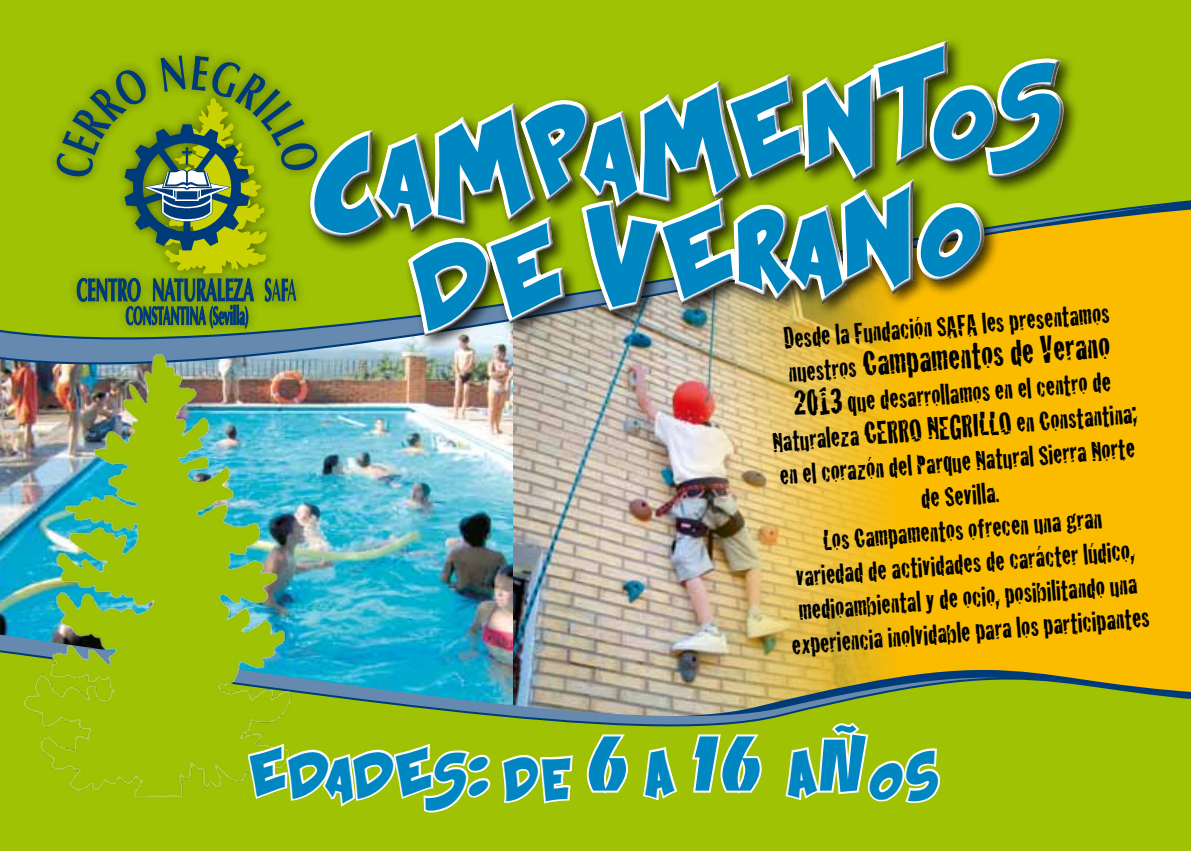
<style>
.page{position:relative;width:1191px;height:851px;background:#fff}
.page>*{position:absolute;margin:0;border:0;box-sizing:border-box;transform-origin:0 0}
.t1{font:76px "Banco";color:#0087c1}
.t2{font:900 62px/115.4px "Kraash";color:#0087c1;text-align:center}
.t3{font:38px "Cracked";color:#000;scale:.9 1}
.t4{font:900 34px "Kraash";letter-spacing:-.03em;color:#0087c1}
.t5{font:900 34px "Kraash";color:#0087c1}
.t6{font:29.4px/34px "Cracked";color:#000;text-align:center;scale:.9 1}
.s1{font-size:29.4px}
.s2{font-size:38px}
.s3{font-size:34px}
</style>
<div class="page">
<img style="left:0;top:0;width:1191px;height:449px">
<img style="left:0;top:449px;width:1191px;height:21px">
<img style="left:0;top:470px;width:1191px;height:380px">
<img style="left:24px;top:355px;width:290px;height:441px">
<img style="left:300px;top:26px;width:787px;height:336px">
<svg style="left:246px;top:740px;width:247px;height:110px"></svg>
<svg style="left:499px;top:752px;width:76px;height:98px"></svg>
<svg style="left:585px;top:730px;width:45px;height:67px"></svg>
<svg style="left:640px;top:744px;width:40px;height:59px"></svg>
<svg style="left:689px;top:730px;width:74px;height:67px"></svg>
<svg style="left:783px;top:720px;width:158px;height:84px"></svg>
<div style="left:46px;top:46px;width:282px;height:291px;background:#9fc204"></div>
<svg style="left:56px;top:1px;width:1011px;height:340px"></svg>
<h2 class="t2" style="left:303px;top:133px;width:758px;rotate:-6deg">CAMPAMENTOS<br>DE VERANO</h2>
<p class="t6" style="left:782px;top:319px;width:364px;rotate:-4deg">Desde la Fundación SAFA les presentamos</p>
<p class="t3" style="left:786px;top:338px;width:360px;rotate:-4deg"><span class="s1">nuestros</span> Campamentos de Verano</p>
<p class="t6" style="left:769px;top:388px;width:407px;rotate:-4deg"><span class="s2">2013</span> que desarrollamos en el centro de Naturaleza <span class="s3">CERRO NEGRILLO</span> en Constantina; en el corazón del Parque Natural Sierra Norte de Sevilla.<br>Los Campamentos ofrecen una gran<br>variedad de actividades de carácter lúdico, medioambiental y de ocio, posibilitando una experiencia inolvidable para los participantes</p>
<p class="t4" style="left:249px;top:758px;width:327px">EDADES: DE</p>
<h1 class="t1" style="left:587px;top:724px;width:45px">6</h1>
<p class="t5" style="left:645px;top:758px;width:32px">A</p>
<h1 class="t1" style="left:691px;top:724px;width:75px">16</h1>
<h1 class="t1" style="left:818px;top:724px;width:51px">ñ</h1>
<p class="t5" style="left:787px;top:758px;width:32px">A</p>
<p class="t5" style="left:867px;top:758px;width:74px">OS</p>
</div>
